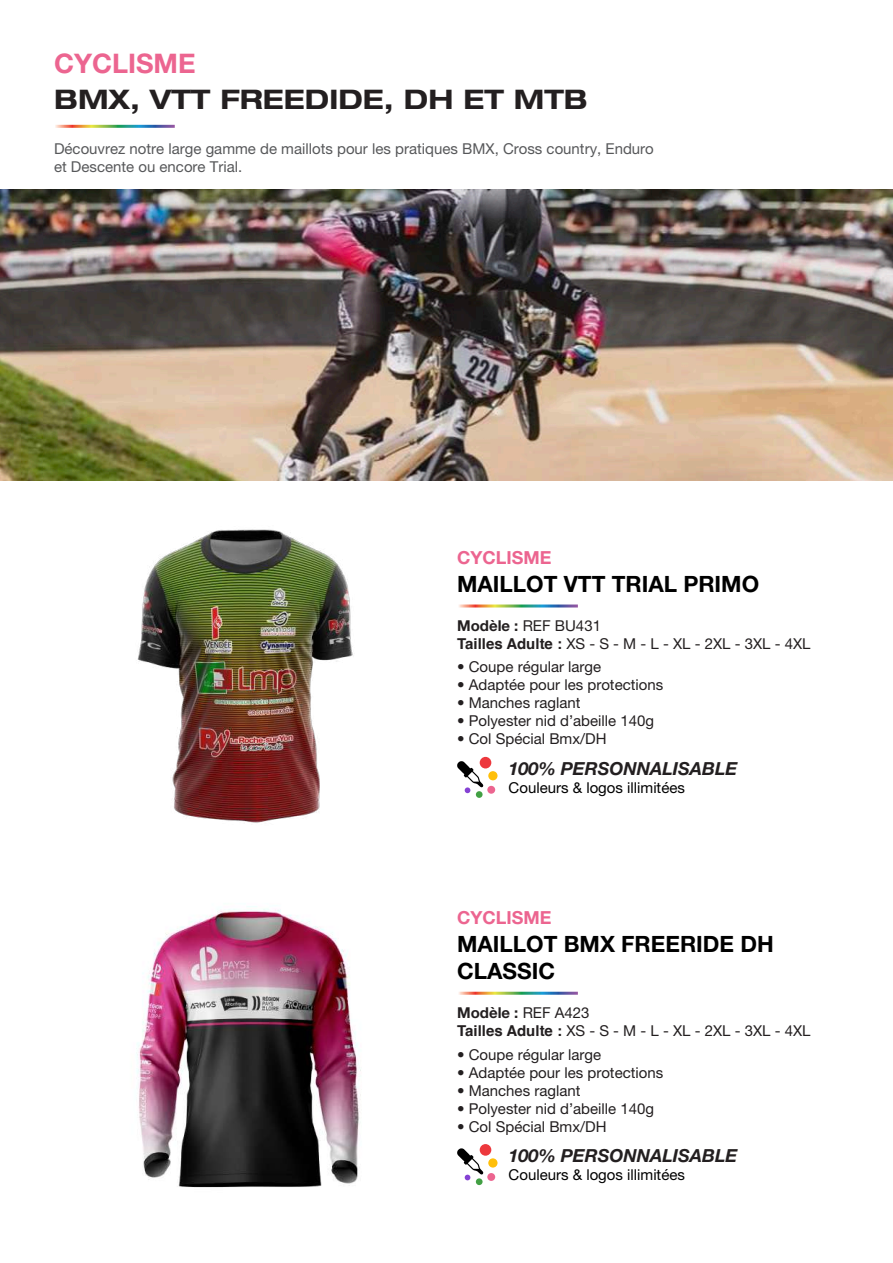
<style>
.page{position:relative;width:893px;height:1263px;background:#fff}
.page>*{position:absolute;margin:0;border:0;box-sizing:border-box;transform-origin:0 0}
.t1{font:700 expanded 27px "Helvetica Neue LT Pro";color:#231f20}
.t2{font:700 27px "Helvetica Neue LT Pro";color:#ec6590}
.t3{font:700 22.5px/27px "Helvetica Neue LT Pro";color:#000}
.t4{font:italic 700 18px "Helvetica Neue LT Pro";color:#231f20}
.t5{font:700 18px "Helvetica Neue LT Pro";color:#ec6590}
.t6{font:15px/18px "Helvetica Neue LT Pro";color:#231f20}
.t7{font:15px/18px "Helvetica Neue LT Pro";color:#57585a}
.t8{font:15px "Helvetica Neue LT Pro";color:#000}
.s1{font-weight:700}
.s2{font-family:"Helvetica";font-weight:700}
</style>
<div class="page">
<img style="left:0;top:190px;width:893px;height:290px">
<img style="left:137px;top:529px;width:216px;height:294px">
<div style="left:488px;top:771px;width:9px;height:9px;background:#ffbf0a;border-radius:50%"></div>
<div style="left:480px;top:757px;width:11px;height:11px;background:#ed383d;border-radius:50%"></div>
<div style="left:487px;top:786px;width:8px;height:8px;background:#ec6590;border-radius:50%"></div>
<div style="left:476px;top:791px;width:7px;height:7px;background:#42a044;border-radius:50%"></div>
<svg style="left:457px;top:761px;width:27px;height:32px"></svg>
<img style="left:137px;top:906px;width:224px;height:282px">
<div style="left:488px;top:1158px;width:9px;height:9px;background:#ffbf0a;border-radius:50%"></div>
<div style="left:480px;top:1144px;width:11px;height:12px;background:#ed383d;border-radius:50%"></div>
<div style="left:487px;top:1173px;width:8px;height:8px;background:#ec6590;border-radius:50%"></div>
<div style="left:476px;top:1178px;width:7px;height:7px;background:#42a044;border-radius:50%"></div>
<svg style="left:457px;top:1148px;width:27px;height:32px"></svg>
<h1 class="t2" style="left:54px;top:47px;width:143px">CYCLISME</h1>
<h1 class="t1" style="left:54px;top:82px;width:535px">BMX, VTT FREEDIDE, DH ET MTB</h1>
<p class="t7" style="left:54px;top:140px;width:601px">Découvrez notre large gamme de maillots pour les pratiques BMX, Cross country, Enduro et Descente ou encore Trial.</p>
<p class="t5" style="left:457px;top:546px;width:96px">CYCLISME</p>
<h2 class="t3" style="left:457px;top:570px;width:304px">MAILLOT VTT TRIAL PRIMO</h2>
<p class="t6" style="left:457px;top:617px;width:355px"><span class="s1">Modèle :</span> REF BU431<br><span class="s2">Tailles Adulte :</span> XS - S - M - L - XL - 2XL - 3XL - 4XL</p>
<p class="t6" style="left:457px;top:658px;width:146px">• Coupe régular large</p>
<p class="t6" style="left:457px;top:676px;width:208px">• Adaptée pour les protections</p>
<p class="t6" style="left:457px;top:694px;width:125px">• Manches raglant</p>
<p class="t6" style="left:457px;top:712px;width:198px">• Polyester nid d’abeille 140g</p>
<p class="t6" style="left:457px;top:730px;width:151px">• Col Spécial Bmx/DH</p>
<p class="t4" style="left:509px;top:757px;width:231px">100% PERSONNALISABLE</p>
<p class="t8" style="left:509px;top:778px;width:178px">Couleurs &amp; logos illimitées</p>
<p class="t5" style="left:457px;top:906px;width:96px">CYCLISME</p>
<h2 class="t3" style="left:457px;top:930px;width:318px">MAILLOT BMX FREERIDE DH<br>CLASSIC</h2>
<p class="t6" style="left:457px;top:1004px;width:355px"><span class="s1">Modèle :</span> REF A423<br><span class="s2">Tailles Adulte :</span> XS - S - M - L - XL - 2XL - 3XL - 4XL</p>
<p class="t6" style="left:457px;top:1045px;width:146px">• Coupe régular large</p>
<p class="t6" style="left:457px;top:1063px;width:208px">• Adaptée pour les protections</p>
<p class="t6" style="left:457px;top:1081px;width:125px">• Manches raglant</p>
<p class="t6" style="left:457px;top:1099px;width:198px">• Polyester nid d’abeille 140g</p>
<p class="t6" style="left:457px;top:1117px;width:151px">• Col Spécial Bmx/DH</p>
<p class="t4" style="left:509px;top:1144px;width:231px">100% PERSONNALISABLE</p>
<p class="t8" style="left:509px;top:1166px;width:178px">Couleurs &amp; logos illimitées</p>
</div>
